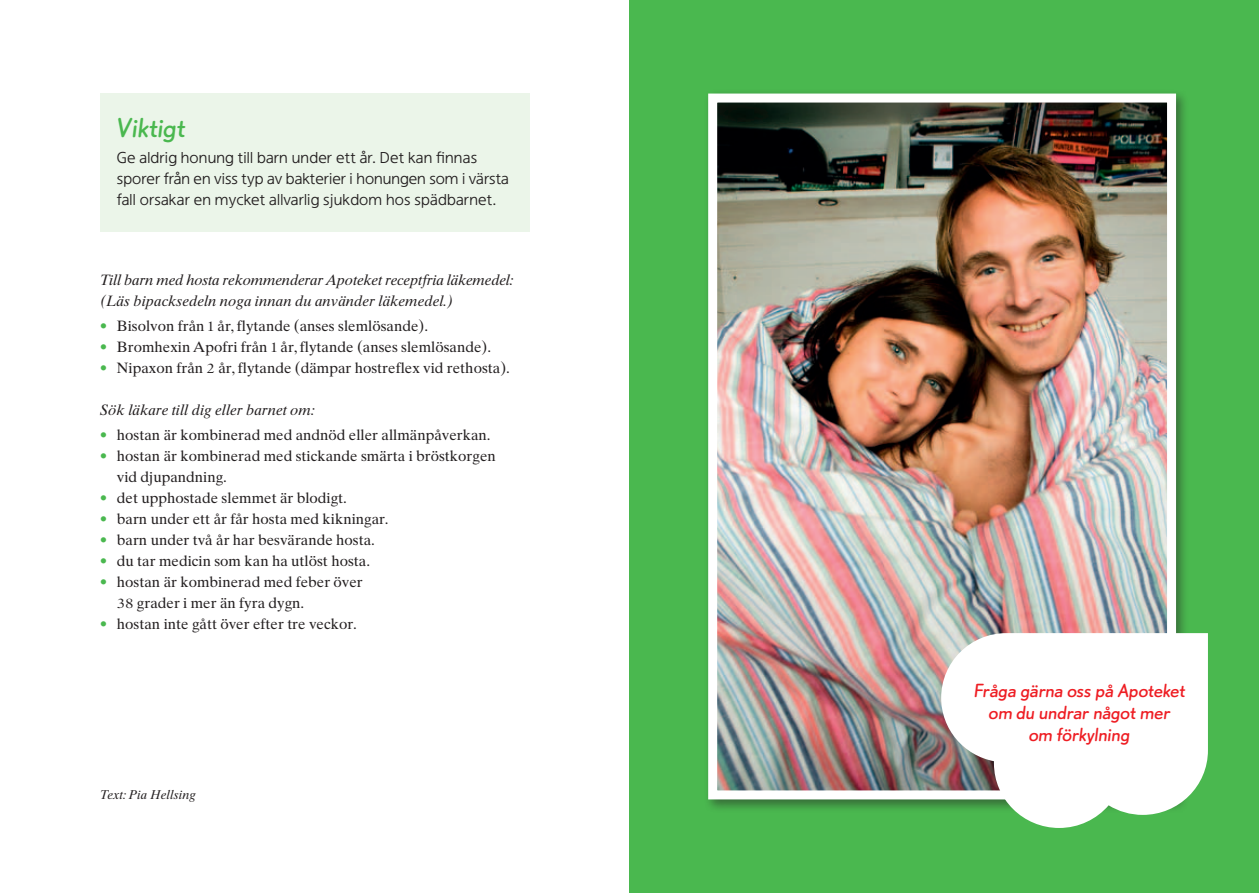
<style>
.page{position:relative;width:1259px;height:893px;background:#fff}
.page>*{position:absolute;margin:0;border:0;box-sizing:border-box;transform-origin:0 0}
.t1{font:27px "Apoprat";color:#4ab84f}
.t2{font:18.75px/21.8px "Apoprat";letter-spacing:.005em;color:#ee1d23;text-align:center}
.t3{font:15.75px/21px "Apoteket Sans";letter-spacing:.01em;color:#231f20}
.t4{font:15px/21px "Apoteket Serif";color:#231f20}
.t5{font:italic 15px/21px "Apoteket Serif";color:#231f20}
.t6{font:italic 12.75px "Apoteket Serif";letter-spacing:.005em;color:#231f20}
.s1{color:#4ab84f}
</style>
<div class="page">
<div style="left:100px;top:94px;width:429px;height:138px;background:#ebf5e9"></div>
<div style="left:629px;top:0;width:630px;height:893px;background:#4ab84f"></div>
<div style="left:703px;top:89px;width:486px;height:724px;background:#231f20;opacity:.5"></div>
<img style="left:718px;top:104px;width:448px;height:685px">
<div style="left:708px;top:94px;width:468px;height:705px;border:9px solid #fff"></div>
<svg style="left:941px;top:633px;width:267px;height:195px;background:#e6efe5"></svg>
<h1 class="t1" style="left:117px;top:112px;width:69px">Viktigt</h1>
<p class="t3" style="left:117px;top:147px;width:393px">Ge aldrig honung till barn under ett år. Det kan finnas sporer från en viss typ av bakterier i honungen som i värsta fall orsakar en mycket allvarlig sjukdom hos spädbarnet.</p>
<p class="t5" style="left:100px;top:269px;width:415px">Till barn med hosta rekommenderar Apoteket receptfria läkemedel: (Läs bipacksedeln noga innan du använder läkemedel.)</p>
<p class="t4" style="left:100px;top:315px;width:330px"><span class="s1">•</span> Bisolvon från 1 år, flytande (anses slemlösande).</p>
<p class="t4" style="left:100px;top:336px;width:393px"><span class="s1">•</span> Bromhexin Apofri från 1 år, flytande (anses slemlösande).</p>
<p class="t4" style="left:100px;top:357px;width:411px"><span class="s1">•</span> Nipaxon från 2 år, flytande (dämpar hostreflex vid rethosta).</p>
<p class="t5" style="left:100px;top:399px;width:216px">Sök läkare till dig eller barnet om:</p>
<p class="t4" style="left:100px;top:424px;width:392px"><span class="s1">•</span> hostan är kombinerad med andnöd eller allmänpåverkan.</p>
<p class="t4" style="left:117px;top:445px;width:380px;text-indent:-17px"><span class="s1">•</span> hostan är kombinerad med stickande smärta i bröstkorgen vid djupandning.</p>
<p class="t4" style="left:100px;top:487px;width:248px"><span class="s1">•</span> det upphostade slemmet är blodigt.</p>
<p class="t4" style="left:100px;top:508px;width:290px"><span class="s1">•</span> barn under ett år får hosta med kikningar.</p>
<p class="t4" style="left:100px;top:529px;width:277px"><span class="s1">•</span> barn under två år har besvärande hosta.</p>
<p class="t4" style="left:100px;top:550px;width:272px"><span class="s1">•</span> du tar medicin som kan ha utlöst hosta.</p>
<p class="t4" style="left:117px;top:571px;width:247px;text-indent:-17px"><span class="s1">•</span> hostan är kombinerad med feber över<br>38 grader i mer än fyra dygn.</p>
<p class="t4" style="left:100px;top:613px;width:258px"><span class="s1">•</span> hostan inte gått över efter tre veckor.</p>
<p class="t6" style="left:100px;top:788px;width:97px">Text: Pia Hellsing</p>
<p class="t2" style="left:973px;top:680px;width:213px">Fråga gärna oss på Apoteket om du undrar något mer<br>om förkylning</p>
</div>
